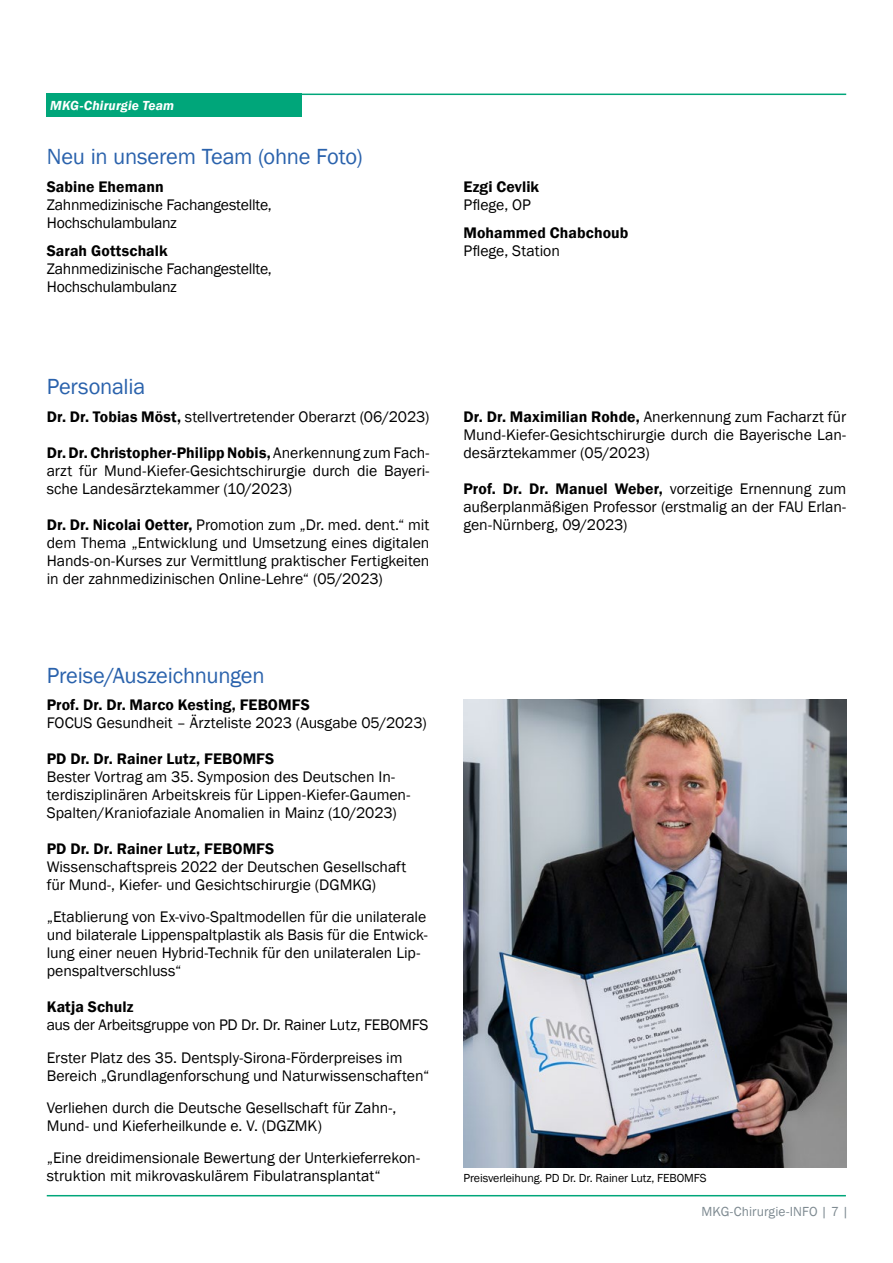
<style>
.page{position:relative;width:893px;height:1263px;background:#fff}
.page>*{position:absolute;margin:0;border:0;box-sizing:border-box;transform-origin:0 0}
.t1{font:22.5px "Franklin Gothic";letter-spacing:-.01em;color:#2a62ac}
.t2{font:15.75px/18px "Franklin Gothic";letter-spacing:-.005em;color:#000}
.t3{font:600 15.75px "Franklin Gothic";letter-spacing:.005em;color:#000}
.t4{font:13.5px "Franklin Gothic";letter-spacing:.005em;color:#7e8a91}
.t5{font:italic 600 13.5px "Franklin Gothic";letter-spacing:.01em;color:#fff}
.t6{font:12px "Franklin Gothic";letter-spacing:-.01em;color:#000}
.s1{font-weight:600}
</style>
<div class="page">
<img style="left:463px;top:699px;width:383px;height:468px">
<hr style="left:47px;top:1195px;width:799px;height:1px;background:#00a67a">
<hr style="left:47px;top:94px;width:799px;height:1px;background:#00a67a">
<div style="left:47px;top:94px;width:255px;height:23px;background:#00a67a"></div>
<p class="t5" style="left:50px;top:97px;width:125px">MKG-Chirurgie Team</p>
<h1 class="t1" style="left:47px;top:143px;width:317px">Neu in unserem Team (ohne Foto)</h1>
<p class="t3" style="left:47px;top:177px;width:118px">Sabine Ehemann</p>
<p class="t2" style="left:47px;top:196px;width:227px">Zahnmedizinische Fachangestellte,<br>Hochschulambulanz</p>
<p class="t3" style="left:47px;top:241px;width:122px">Sarah Gottschalk</p>
<p class="t2" style="left:47px;top:260px;width:227px">Zahnmedizinische Fachangestellte,<br>Hochschulambulanz</p>
<p class="t3" style="left:463px;top:177px;width:77px">Ezgi Cevlik</p>
<p class="t2" style="left:463px;top:196px;width:69px">Pflege, OP</p>
<p class="t3" style="left:463px;top:223px;width:166px">Mohammed Chabchoub</p>
<p class="t2" style="left:463px;top:242px;width:98px">Pflege, Station</p>
<h1 class="t1" style="left:47px;top:373px;width:100px">Personalia</h1>
<p class="t2" style="left:47px;top:408px;width:384px"><span class="s1">Dr. Dr. Tobias Möst,</span> stellvertretender Oberarzt (06/2023)</p>
<p class="t2" style="left:47px;top:444px;width:384px;text-align:justify"><span class="s1">Dr. Dr. Christopher-Philipp Nobis,</span> Anerkennung zum Fach&shy;arzt für Mund-Kiefer-Gesichtschirurgie durch die Bayeri&shy;sche Landesärztekammer (10/2023)</p>
<p class="t2" style="left:47px;top:516px;width:384px;text-align:justify"><span class="s1">Dr. Dr. Nicolai Oetter,</span> Promotion zum „Dr. med. dent.“ mit dem Thema „Entwicklung und Umsetzung eines digitalen Hands-on-Kurses zur Vermittlung praktischer Fertigkeiten in der zahnmedizinischen Online-Lehre“ (05/2023)</p>
<h1 class="t1" style="left:47px;top:661px;width:219px">Preise/Auszeichnungen</h1>
<p class="t2" style="left:463px;top:408px;width:384px;text-align:justify"><span class="s1">Dr. Dr. Maximilian Rohde,</span> Anerkennung zum Facharzt für Mund-Kiefer-Gesichtschirurgie durch die Bayerische Lan&shy;desärztekammer (05/2023)</p>
<p class="t2" style="left:463px;top:480px;width:384px;text-align:justify"><span class="s1">Prof. Dr. Dr. Manuel Weber,</span> vorzeitige Ernennung zum außerplanmäßigen Professor (erstmalig an der FAU Erlan&shy;gen-Nürnberg, 09/2023)</p>
<p class="t3" style="left:47px;top:695px;width:265px">Prof. Dr. Dr. Marco Kesting, FEBOMFS</p>
<p class="t2" style="left:47px;top:714px;width:381px">FOCUS Gesundheit – Ärzteliste 2023 (Ausgabe 05/2023)</p>
<p class="t3" style="left:47px;top:749px;width:229px">PD Dr. Dr. Rainer Lutz, FEBOMFS</p>
<p class="t2" style="left:47px;top:768px;width:365px">Bester Vortrag am 35. Symposion des Deutschen In&shy;terdisziplinären Arbeitskreis für Lippen-Kiefer-Gaumen-<br>Spalten/Kraniofaziale Anomalien in Mainz (10/2023)</p>
<p class="t3" style="left:47px;top:839px;width:229px">PD Dr. Dr. Rainer Lutz, FEBOMFS</p>
<p class="t2" style="left:47px;top:858px;width:361px">Wissenschaftspreis 2022 der Deutschen Gesellschaft für Mund-, Kiefer- und Gesichtschirurgie (DGMKG)</p>
<p class="t2" style="left:47px;top:908px;width:382px">„Etablierung von Ex-vivo-Spaltmodellen für die unilaterale und bilaterale Lippenspaltplastik als Basis für die Entwick&shy;lung einer neuen Hybrid-Technik für den unilateralen Lip&shy;penspaltverschluss“</p>
<p class="t3" style="left:47px;top:997px;width:88px">Katja Schulz</p>
<p class="t2" style="left:47px;top:1009px;width:383px;line-height:32.1px">aus der Arbeitsgruppe von PD Dr. Dr. Rainer Lutz, FEBOMFS<br>Erster Platz des 35. Dentsply-Sirona-Förderpreises im</p>
<p class="t2" style="left:47px;top:1059px;width:384px;line-height:32.1px">Bereich „Grundlagenforschung und Naturwissenschaften“<br>Verliehen durch die Deutsche Gesellschaft für Zahn-,</p>
<p class="t2" style="left:47px;top:1109px;width:375px;line-height:32.1px">Mund- und Kieferheilkunde e. V. (DGZMK)<br>„Eine dreidimensionale Bewertung der Unterkieferrekon-</p>
<p class="t2" style="left:47px;top:1167px;width:336px">struktion mit mikrovaskulärem Fibulatransplantat“</p>
<p class="t6" style="left:463px;top:1170px;width:245px">Preisverleihung. PD Dr. Dr. Rainer Lutz, FEBOMFS</p>
<p class="t4" style="left:702px;top:1203px;width:149px">MKG-Chirurgie-INFO | 7 |</p>
</div>
